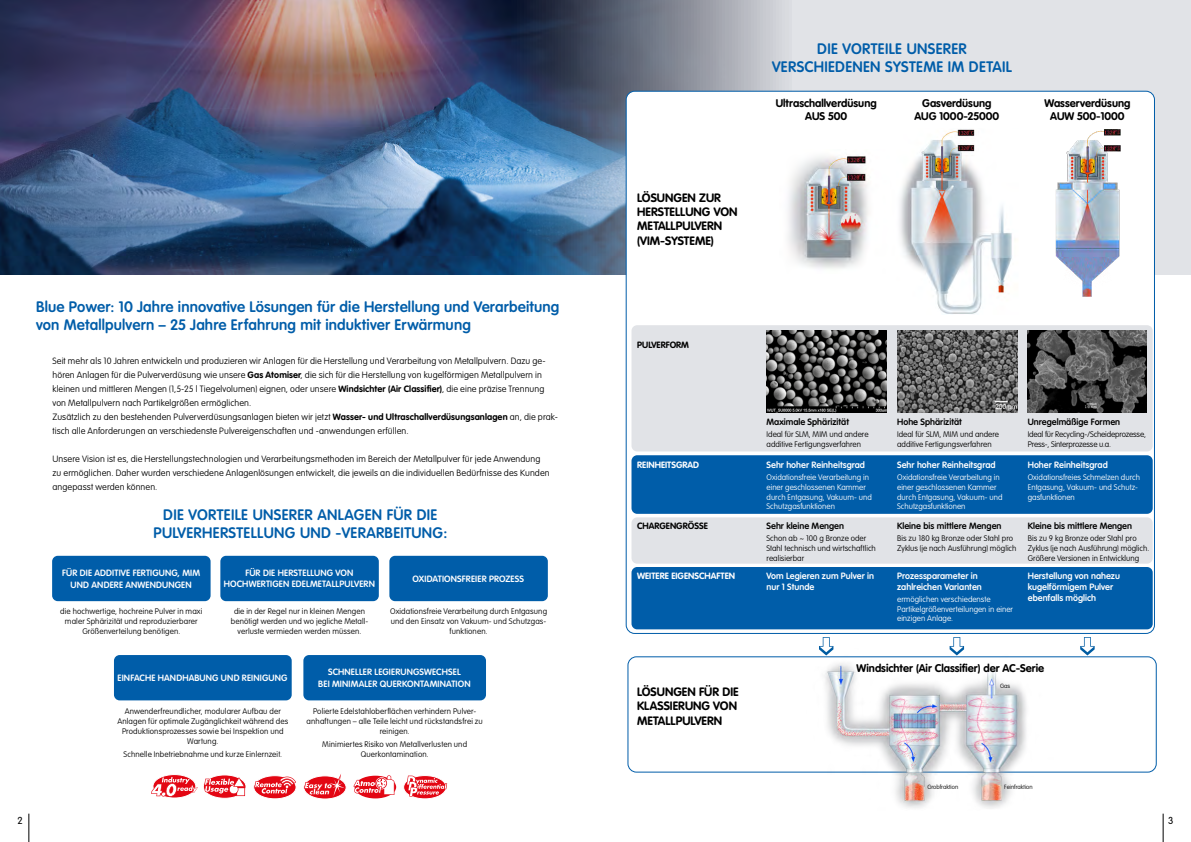
<style>
.page{position:relative;width:1191px;height:842px;background:#fff}
.page>*{position:absolute;margin:0;border:0;box-sizing:border-box;transform-origin:0 0}
.t1{font:600 15px/18px "VAG Rounded Next";letter-spacing:.01em;color:#005da9;text-align:center}
.t2{font:700 12px/14.4px "VAG Rounded Next";color:#000}
.t3{font:700 11px/13.2px "VAG Rounded Next";color:#000;text-align:center}
.t4{font:10px "VAG Rounded Next";color:#000}
.t5{font:300 9px/14px "VAG Rounded Next";letter-spacing:.01em;color:#000}
.t6{font:600 9px/10.8px "VAG Rounded Next";color:#fff}
.t7{font:600 9px "VAG Rounded Next";color:#000}
.t8{font:700 9px "VAG Rounded Next";color:#fff}
.t9{font:700 9px "VAG Rounded Next";color:#000}
.t10{font:300 8px/10px "VAG Rounded Next";letter-spacing:.01em;color:#000;text-align:center}
.t11{font:300 8px/9.6px "VAG Rounded Next";color:#fff}
.t12{font:300 8px/9.6px "VAG Rounded Next";letter-spacing:-.02em;color:#000}
.t13{font:300 6px "VAG Rounded Next";color:#000}
.s1{font-weight:700}
</style>
<div class="page">
<div style="left:181px;top:0;width:1010px;height:275px;background:#e1e3e7"></div>
<img style="left:0;top:0;width:791px;height:275px">
<div style="left:627px;top:656px;width:529px;height:117px;border:1px solid #005da9;border-radius:9px"></div>
<div style="left:626px;top:91px;width:528px;height:542px;background:#fff;border-radius:9px"></div>
<div style="left:631px;top:455px;width:521px;height:59px;background:#005da9;border-radius:6px"></div>
<div style="left:631px;top:325px;width:521px;height:126px;background:#e1e3e7;border-radius:6px"></div>
<div style="left:631px;top:567px;width:521px;height:62px;background:#005da9;border-radius:6px"></div>
<div style="left:631px;top:517px;width:521px;height:47px;background:#e1e3e7;border-radius:6px"></div>
<img style="left:788px;top:155px;width:81px;height:114px">
<img style="left:899px;top:129px;width:113px;height:185px">
<img style="left:1055px;top:129px;width:66px;height:168px">
<img style="left:766px;top:330px;width:120px;height:82px">
<img style="left:897px;top:330px;width:120px;height:82px">
<img style="left:1027px;top:330px;width:119px;height:82px">
<svg style="left:819px;top:637px;width:14px;height:11px"></svg>
<svg style="left:949px;top:637px;width:15px;height:11px"></svg>
<svg style="left:1080px;top:637px;width:14px;height:18px"></svg>
<svg style="left:28px;top:814px;width:1px;height:28px"></svg>
<svg style="left:1162px;top:814px;width:1px;height:28px"></svg>
<img style="left:806px;top:648px;width:247px;height:161px">
<div style="left:52px;top:556px;width:159px;height:45px;background:#005da9;border-radius:6px"></div>
<div style="left:220px;top:556px;width:159px;height:45px;background:#005da9;border-radius:6px"></div>
<div style="left:389px;top:556px;width:159px;height:45px;background:#005da9;border-radius:6px"></div>
<div style="left:114px;top:655px;width:178px;height:45px;background:#005da9;border-radius:6px"></div>
<div style="left:303px;top:655px;width:183px;height:45px;background:#005da9;border-radius:6px"></div>
<div style="left:203px;top:775px;width:43px;height:23px;border:1px solid #fff;border-radius:50%"></div>
<svg style="left:204px;top:777px;width:41px;height:19px"></svg>
<svg style="left:353px;top:775px;width:43px;height:24px"></svg>
<svg style="left:153px;top:774px;width:43px;height:24px"></svg>
<div style="left:153px;top:774px;width:43px;height:24px;border:1px solid #fff;border-radius:50%"></div>
<svg style="left:151px;top:777px;width:47px;height:20px"></svg>
<svg style="left:403px;top:775px;width:43px;height:24px"></svg>
<div style="left:403px;top:775px;width:43px;height:24px;border:1px solid #fff;border-radius:50%"></div>
<svg style="left:406px;top:776px;width:41px;height:20px"></svg>
<svg style="left:254px;top:776px;width:42px;height:23px"></svg>
<div style="left:254px;top:775px;width:42px;height:24px;border:1px solid #fff;border-radius:50%"></div>
<svg style="left:254px;top:776px;width:42px;height:17px"></svg>
<svg style="left:304px;top:776px;width:42px;height:23px"></svg>
<div style="left:304px;top:776px;width:42px;height:23px;border:1px solid #fff;border-radius:50%"></div>
<svg style="left:304px;top:774px;width:41px;height:22px"></svg>
<h1 class="t1" style="left:772px;top:40px;width:241px">DIE VORTEILE UNSERER<br>VERSCHIEDENEN SYSTEME IM DETAIL</h1>
<h1 class="t1" style="left:36px;top:298px;width:525px;text-align:left">Blue Power: 10 Jahre innovative Lösungen für die Herstellung und Verarbeitung von Metallpulvern – 25 Jahre Erfahrung mit induktiver Erwärmung</h1>
<p class="t5" style="left:52px;top:354px;width:507px">Seit mehr als 10 Jahren entwickeln und produzieren wir Anlagen für die Herstellung und Verarbeitung von Metallpulvern. Dazu ge&shy;hören Anlagen für die Pulververdüsung wie unsere <span class="s1">Gas Atomiser</span>, die sich für die Herstellung von kugelförmigen Metallpulvern in kleinen und mittleren Mengen (1,5-25 l Tiegelvolumen) eignen, oder unsere <span class="s1">Windsichter (Air Classifier)</span>, die eine präzise Trennung von Metallpulvern nach Partikelgrößen ermöglichen.<br>Zusätzlich zu den bestehenden Pulververdüsungsanlagen bieten wir jetzt <span class="s1">Wasser- und Ultraschallverdüsungsanlagen</span> an, die prak&shy;tisch alle Anforderungen an verschiedenste Pulvereigenschaften und -anwendungen erfüllen.</p>
<p class="t5" style="left:52px;top:452px;width:498px">Unsere Vision ist es, die Herstellungstechnologien und Verarbeitungsmethoden im Bereich der Metallpulver für jede Anwendung zu ermöglichen. Daher wurden verschiedene Anlagenlösungen entwickelt, die jeweils an die individuellen Bedürfnisse des Kunden angepasst werden können.</p>
<h1 class="t1" style="left:153px;top:506px;width:295px">DIE VORTEILE UNSERER ANLAGEN FÜR DIE<br>PULVERHERSTELLUNG UND -VERARBEITUNG:</h1>
<p class="t6" style="left:62px;top:567px;width:139px;line-height:12px;text-align:center">FÜR DIE ADDITIVE FERTIGUNG, MIM<br>UND ANDERE ANWENDUNGEN</p>
<p class="t10" style="left:60px;top:606px;width:144px">die hochwertige, hochreine Pulver in maxi maler Sphärizität und reproduzierbarer<br>Größenverteilung benötigen.</p>
<p class="t6" style="left:224px;top:568px;width:152px;text-align:center">FÜR DIE HERSTELLUNG VON<br>HOCHWERTIGEN EDELMETALLPULVERN</p>
<p class="t6" style="left:412px;top:573px;width:113px">OXIDATIONSFREIER PROZESS</p>
<p class="t10" style="left:231px;top:606px;width:139px">die in der Regel nur in kleinen Mengen benötigt werden und wo jegliche Metall&shy;verluste vermieden werden müssen.</p>
<p class="t10" style="left:390px;top:606px;width:158px">Oxidationsfreie Verarbeitung durch Entgasung und den Einsatz von Vakuum- und Schutzgas&shy;funktionen.</p>
<p class="t6" style="left:118px;top:673px;width:171px">EINFACHE HANDHABUNG UND REINIGUNG</p>
<p class="t6" style="left:318px;top:666px;width:154px;line-height:12px;text-align:center">SCHNELLER LEGIERUNGSWECHSEL<br>BEI MINIMALER QUERKONTAMINATION</p>
<p class="t10" style="left:307px;top:707px;width:178px">Polierte Edelstahloberflächen verhindern Pulver&shy;anhaftungen – alle Teile leicht und rückstandsfrei zu reinigen.</p>
<p class="t10" style="left:322px;top:739px;width:146px">Minimiertes Risiko von Metallverlusten und<br>Querkontamination.</p>
<p class="t10" style="left:117px;top:707px;width:172px">Anwenderfreundlicher, modularer Aufbau der Anlagen für optimale Zugänglichkeit während des Produktionsprozesses sowie bei Inspektion und Wartung.</p>
<p class="t10" style="left:123px;top:749px;width:160px">Schnelle Inbetriebnahme und kurze Einlernzeit.</p>
<h2 class="t2" style="left:637px;top:190px;width:102px">LÖSUNGEN ZUR<br>HERSTELLUNG VON<br>METALLPULVERN (VIM-SYSTEME)</h2>
<h3 class="t3" style="left:775px;top:96px;width:102px">Ultraschallverdüsung<br>AUS 500</h3>
<h3 class="t3" style="left:914px;top:96px;width:86px">Gasverdüsung<br>AUG 1000-25000</h3>
<h3 class="t3" style="left:1044px;top:96px;width:87px">Wasserverdüsung<br>AUW 500-1000</h3>
<p class="t9" style="left:637px;top:339px;width:53px">PULVERFORM</p>
<p class="t7" style="left:766px;top:416px;width:84px">Maximale Sphärizität</p>
<p class="t10" style="left:766px;top:430px;width:103px;line-height:9.6px;text-align:left">Ideal für SLM, MIM und andere additive Fertigungsverfahren</p>
<p class="t7" style="left:897px;top:416px;width:66px">Hohe Sphärizität</p>
<p class="t10" style="left:897px;top:430px;width:103px;line-height:9.6px;text-align:left">Ideal für SLM, MIM und andere additive Fertigungsverfahren</p>
<p class="t7" style="left:1027px;top:416px;width:94px">Unregelmäßige Formen</p>
<p class="t12" style="left:1027px;top:430px;width:120px">Ideal für Recycling-/Scheideprozesse,<br>Press-, Sinterprozesse u.a.</p>
<p class="t8" style="left:637px;top:459px;width:63px">REINHEITSGRAD</p>
<p class="t6" style="left:766px;top:459px;width:100px">Sehr hoher Reinheitsgrad</p>
<p class="t11" style="left:766px;top:473px;width:107px">Oxidationsfreie Verarbeitung in einer geschlossenen Kammer durch Entgasung, Vakuum- und<br>Schutzgasfunktionen</p>
<p class="t9" style="left:637px;top:520px;width:72px">CHARGENGRÖSSE</p>
<p class="t7" style="left:766px;top:520px;width:79px">Sehr kleine Mengen</p>
<p class="t10" style="left:766px;top:534px;width:111px;line-height:9.6px;text-align:left">Schon ab ~ 100 g Bronze oder<br>Stahl technisch und wirtschaftlich realisierbar</p>
<p class="t6" style="left:897px;top:459px;width:100px">Sehr hoher Reinheitsgrad</p>
<p class="t11" style="left:897px;top:473px;width:107px">Oxidationsfreie Verarbeitung in einer geschlossenen Kammer durch Entgasung, Vakuum- und<br>Schutzgasfunktionen</p>
<p class="t7" style="left:897px;top:520px;width:106px">Kleine bis mittlere Mengen</p>
<p class="t10" style="left:897px;top:534px;width:121px;line-height:9.6px;text-align:left">Bis zu 180 kg Bronze oder Stahl pro<br>Zyklus (je nach Ausführung) möglich</p>
<p class="t8" style="left:637px;top:570px;width:100px">WEITERE EIGENSCHAFTEN</p>
<p class="t6" style="left:766px;top:570px;width:109px">Vom Legieren zum Pulver in nur 1 Stunde</p>
<p class="t6" style="left:897px;top:570px;width:86px">Prozessparameter in zahlreichen Varianten</p>
<p class="t11" style="left:897px;top:595px;width:117px">ermöglichen verschiedenste<br>Partikelgrößenverteilungen in einer einzigen Anlage.</p>
<p class="t6" style="left:1027px;top:459px;width:81px">Hoher Reinheitsgrad</p>
<p class="t11" style="left:1027px;top:473px;width:114px">Oxidationsfreies Schmelzen durch<br>Entgasung, Vakuum- und Schutz&shy;gasfunktionen</p>
<p class="t7" style="left:1027px;top:520px;width:106px">Kleine bis mittlere Mengen</p>
<p class="t10" style="left:1027px;top:534px;width:123px;line-height:9.6px;text-align:left">Bis zu 9 kg Bronze oder Stahl pro<br>Zyklus (je nach Ausführung) möglich.<br>Größere Versionen in Entwicklung</p>
<p class="t6" style="left:1027px;top:570px;width:94px">Herstellung von nahezu kugelförmigem Pulver ebenfalls möglich</p>
<h2 class="t2" style="left:637px;top:684px;width:103px">LÖSUNGEN FÜR DIE<br>KLASSIERUNG VON<br>METALLPULVERN</h2>
<h3 class="t3" style="left:856px;top:662px;width:189px">Windsichter (Air Classifier) der AC-Serie</h3>
<p class="t13" style="left:1000px;top:682px;width:12px">Gas</p>
<p class="t13" style="left:927px;top:783px;width:32px">Grobfraktion</p>
<p class="t13" style="left:1004px;top:783px;width:30px">Feinfraktion</p>
<p class="t4" style="left:17px;top:815px;width:7px">2</p>
<p class="t4" style="left:1168px;top:815px;width:7px">3</p>
</div>
